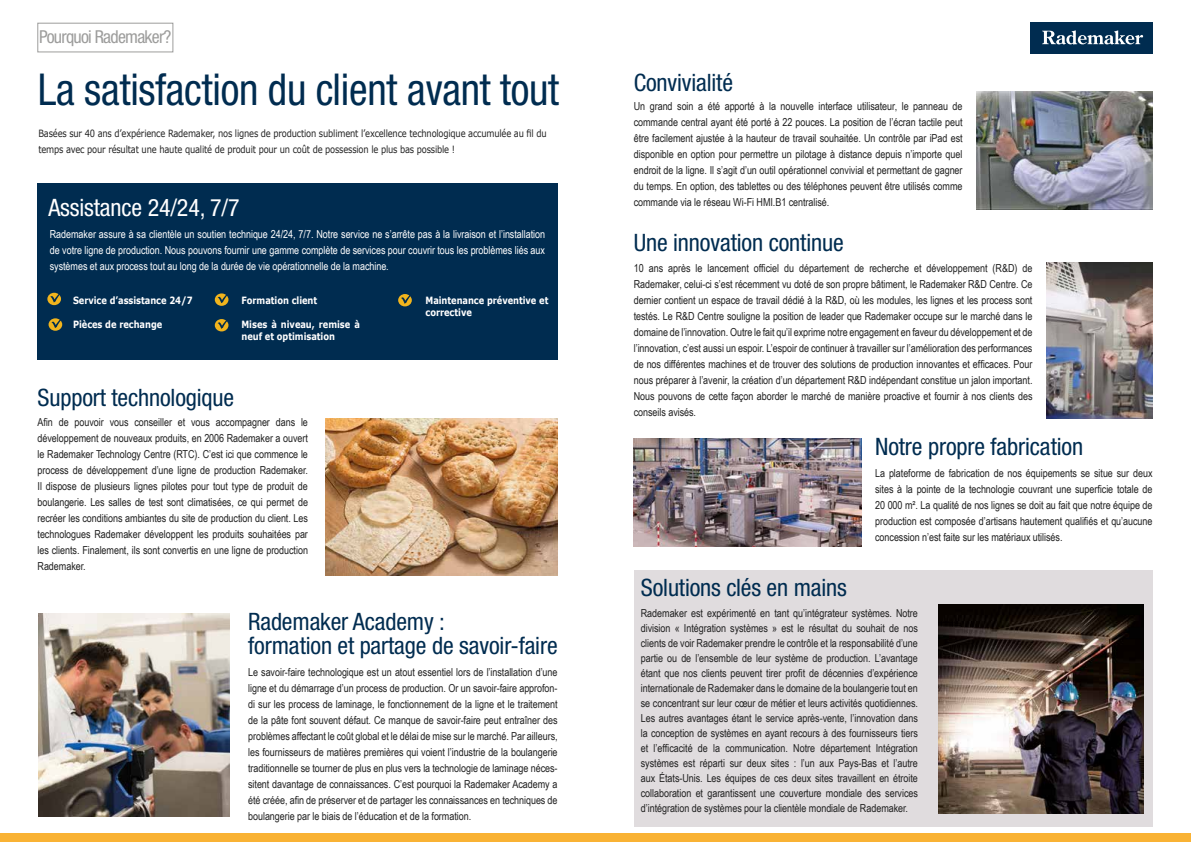
<style>
.page{position:relative;width:1191px;height:842px;background:#fff}
.page>*{position:absolute;margin:0;border:0;box-sizing:border-box;transform-origin:0 0}
.t1{font:condensed 44px "Helvetica Neue LT Std";letter-spacing:-.005em;color:#002c50;scale:.95 1}
.t2{font:condensed 24px/24px "Helvetica Neue LT Std";letter-spacing:-.005em;color:#002c50}
.t3{font:condensed 24px "Helvetica Neue LT Std";letter-spacing:-.005em;color:#fff}
.t4{font:condensed 17.8px "Helvetica Neue LT Std";letter-spacing:-.04em;color:#9d9d9c}
.t5{font:11px/16px "Arial Narrow";letter-spacing:-.005em;color:#212121;text-align:justify}
.t6{font:11px/16px "Arial Narrow";letter-spacing:-.005em;color:#fff;text-align:justify}
.t7{font:10px/15.5px "Verdana";letter-spacing:-.02em;color:#212121;scale:.83 1}
.t8{font:700 10px/12px "Verdana";letter-spacing:-.005em;color:#fff;scale:.83 1}
</style>
<div class="page">
<div style="left:634px;top:570px;width:518px;height:257px;background:#e0dcde"></div>
<img style="left:938px;top:605px;width:205px;height:209px">
<div style="left:37px;top:184px;width:520px;height:176px;background:#002c50"></div>
<img style="left:326px;top:418px;width:231px;height:158px">
<svg style="left:49px;top:318px;width:13px;height:13px"></svg>
<svg style="left:51px;top:318px;width:12px;height:10px"></svg>
<svg style="left:398px;top:294px;width:14px;height:12px"></svg>
<svg style="left:401px;top:294px;width:11px;height:10px"></svg>
<svg style="left:215px;top:293px;width:13px;height:13px"></svg>
<svg style="left:218px;top:293px;width:11px;height:10px"></svg>
<svg style="left:47px;top:293px;width:14px;height:12px"></svg>
<svg style="left:50px;top:292px;width:11px;height:10px"></svg>
<div style="left:215px;top:319px;width:13px;height:12px;background:#f1b41d;border-radius:50%"></div>
<svg style="left:218px;top:319px;width:11px;height:10px"></svg>
<img style="left:1046px;top:263px;width:106px;height:155px">
<img style="left:38px;top:614px;width:191px;height:202px">
<img style="left:634px;top:438px;width:227px;height:109px">
<img style="left:976px;top:92px;width:176px;height:118px">
<div style="left:1030px;top:23px;width:122px;height:31px;background:#002c50"></div>
<svg style="left:1042px;top:30px;width:101px;height:15px"></svg>
<svg style="left:1152px;top:29px;width:1px;height:17px"></svg>
<div style="left:37px;top:23px;width:136px;height:29px;border:1px solid #9d9d9c"></div>
<div style="left:0;top:833px;width:1191px;height:9px;background:#f9b234"></div>
<h3 class="t4" style="left:39px;top:27px;width:134px">Pourquoi Rademaker?</h3>
<h1 class="t1" style="left:38px;top:64px;width:550px">La satisfaction du client avant tout</h1>
<h2 class="t2" style="left:634px;top:70px;width:101px">Convivialité</h2>
<p class="t5" style="left:634px;top:98px;width:330px">Un grand soin a été apporté à la nouvelle interface utilisateur, le panneau de commande central ayant été porté à 22 pouces. La position de l’écran tactile peut être facilement ajustée à la hauteur de travail souhaitée. Un contrôle par iPad est disponible en option pour permettre un pilotage à distance depuis n’importe quel endroit de la ligne. Il s’agit d’un outil opérationnel convivial et permettant de gagner du temps. En option, des tablettes ou des téléphones peuvent être utilisés comme commande via le réseau Wi-Fi HMI.B1 centralisé.</p>
<p class="t7" style="left:38px;top:126px;width:614px">Basées sur 40 ans d’expérience Rademaker, nos lignes de production subliment l’excellence technologique accumulée au fil du temps avec pour résultat une haute qualité de produit pour un coût de possession le plus bas possible !</p>
<h2 class="t3" style="left:48px;top:193px;width:193px">Assistance 24/24, 7/7</h2>
<p class="t6" style="left:50px;top:226px;width:497px">Rademaker assure à sa clientèle un soutien technique 24/24, 7/7. Notre service ne s’arrête pas à la livraison et l’installation de votre ligne de production. Nous pouvons fournir une gamme complète de services pour couvrir tous les problèmes liés aux systèmes et aux process tout au long de la durée de vie opérationnelle de la machine.</p>
<p class="t8" style="left:73px;top:295px;width:146px">Service d’assistance 24/7</p>
<p class="t8" style="left:73px;top:319px;width:109px">Pièces de rechange</p>
<p class="t8" style="left:241px;top:295px;width:93px">Formation client</p>
<p class="t8" style="left:241px;top:319px;width:144px">Mises à niveau, remise à neuf et optimisation</p>
<h2 class="t2" style="left:38px;top:386px;width:198px">Support technologique</h2>
<p class="t5" style="left:38px;top:414px;width:272px">Afin de pouvoir vous conseiller et vous accompagner dans le développement de nouveaux produits, en 2006 Rademaker a ouvert le Rademaker Technology Centre (RTC). C’est ici que commence le process de développement d’une ligne de production Rademaker.<br>Il dispose de plusieurs lignes pilotes pour tout type de produit de boulangerie. Les salles de test sont climatisées, ce qui permet de recréer les conditions ambiantes du site de production du client. Les technologues Rademaker développent les produits souhaitées par les clients. Finalement, ils sont convertis en une ligne de production Rademaker.</p>
<p class="t8" style="left:425px;top:294px;width:150px">Maintenance préventive et corrective</p>
<h2 class="t2" style="left:248px;top:609px;width:311px">Rademaker Academy :<br>formation et partage de savoir-faire</h2>
<p class="t5" style="left:248px;top:664px;width:311px">Le savoir-faire technologique est un atout essentiel lors de l’installation d’une ligne et du démarrage d’un process de production. Or un savoir-faire approfon&shy;di sur les process de laminage, le fonctionnement de la ligne et le traitement de la pâte font souvent défaut. Ce manque de savoir-faire peut entraîner des problèmes affectant le coût global et le délai de mise sur le marché. Par ailleurs, les fournisseurs de matières premières qui voient l’industrie de la boulangerie traditionnelle se tourner de plus en plus vers la technologie de laminage néces&shy;sitent davantage de connaissances. C’est pourquoi la Rademaker Academy a été créée, afin de préserver et de partager les connaissances en techniques de boulangerie par le biais de l’éducation et de la formation.</p>
<h2 class="t2" style="left:634px;top:230px;width:211px">Une innovation continue</h2>
<p class="t5" style="left:634px;top:260px;width:400px">10 ans après le lancement officiel du département de recherche et développement (R&amp;D) de Rademaker, celui-ci s’est récemment vu doté de son propre bâtiment, le Rademaker R&amp;D Centre. Ce dernier contient un espace de travail dédié à la R&amp;D, où les modules, les lignes et les process sont testés. Le R&amp;D Centre souligne la position de leader que Rademaker occupe sur le marché dans le domaine de l’innovation. Outre le fait qu’il exprime notre engagement en faveur du développement et de l’innovation, c’est aussi un espoir. L’espoir de continuer à travailler sur l’amélioration des performances de nos différentes machines et de trouver des solutions de production innovantes et efficaces. Pour nous préparer à l’avenir, la création d’un département R&amp;D indépendant constitue un jalon important.<br>Nous pouvons de cette façon aborder le marché de manière proactive et fournir à nos clients des conseils avisés.</p>
<h2 class="t2" style="left:875px;top:434px;width:209px">Notre propre fabrication</h2>
<h2 class="t2" style="left:641px;top:575px;width:208px">Solutions clés en mains</h2>
<p class="t5" style="left:875px;top:465px;width:279px">La plateforme de fabrication de nos équipements se situe sur deux sites à la pointe de la technologie couvrant une superficie totale de 20 000 m². La qualité de nos lignes se doit au fait que notre équipe de production est composée d’artisans hautement qualifiés et qu’aucune concession n’est faite sur les matériaux utilisés.</p>
<p class="t5" style="left:641px;top:605px;width:278px;line-height:15px">Rademaker est expérimenté en tant qu’intégrateur systèmes. Notre division « Intégration systèmes » est le résultat du souhait de nos clients de voir Rademaker prendre le contrôle et la responsabilité d’une partie ou de l’ensemble de leur système de production. L’avantage étant que nos clients peuvent tirer profit de décennies d’expérience internationale de Rademaker dans le domaine de la boulangerie tout en se concentrant sur leur cœur de métier et leurs activités quotidiennes.<br>Les autres avantages étant le service après-vente, l’innovation dans la conception de systèmes en ayant recours à des fournisseurs tiers et l’efficacité de la communication. Notre département Intégration systèmes est réparti sur deux sites : l’un aux Pays-Bas et l’autre aux États-Unis. Les équipes de ces deux sites travaillent en étroite collaboration et garantissent une couverture mondiale des services d’intégration de systèmes pour la clientèle mondiale de Rademaker.</p>
</div>
